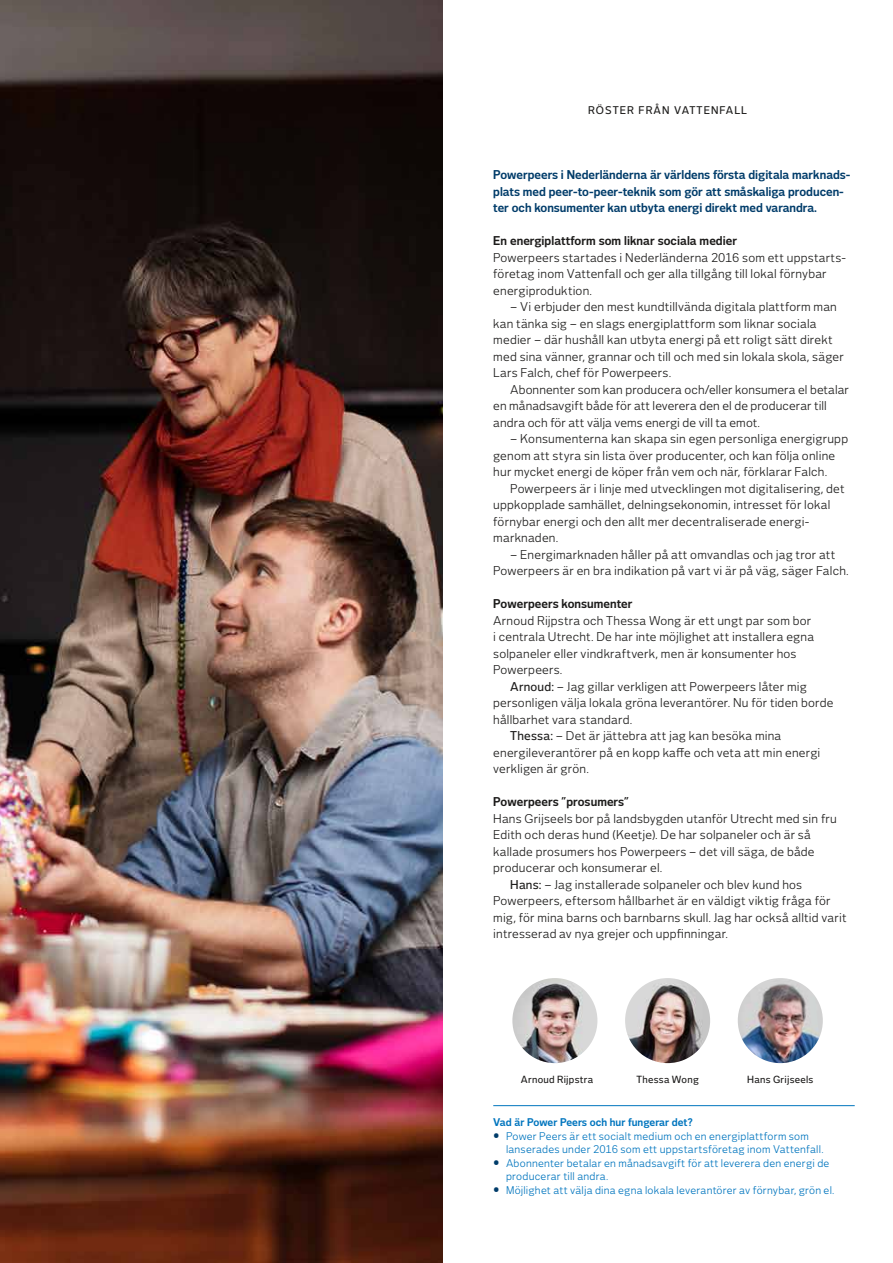
<style>
.page{position:relative;width:893px;height:1263px;background:#fff}
.page>*{position:absolute;margin:0;border:0;box-sizing:border-box;transform-origin:0 0}
.t1{font:12px/16.5px "Vattenfall Voice";letter-spacing:.015em;color:#1c1b1a}
.t2{font:700 12px/16.5px "Vattenfall Voice";color:#003c6a}
.t3{font:700 12px "Vattenfall Voice";letter-spacing:.005em;color:#1c1b1a}
.t4{font:10.5px/13.5px "Vattenfall Voice";letter-spacing:.02em;color:#0075be}
.t5{font:700 10.5px "Vattenfall Voice";letter-spacing:.005em;color:#0075be}
.t6{font:500 10.5px "Vattenfall Voice";letter-spacing:.1em;color:#1c1b1a}
.t7{font:500 9.75px "Vattenfall Voice";letter-spacing:.03em;color:#1c1b1a}
.s1{font-weight:500}
.s2{font-weight:800;font-size:15px;color:#003c6a}
</style>
<div class="page">
<img style="left:0;top:0;width:442px;height:1263px">
<hr style="left:493px;top:1105px;width:362px;height:1px;background:#0075be">
<img style="left:512px;top:978px;width:85px;height:85px;border-radius:43px">
<img style="left:625px;top:978px;width:85px;height:85px;border-radius:43px">
<img style="left:738px;top:978px;width:85px;height:85px;border-radius:43px">
<p class="t6" style="left:588px;top:105px;width:160px">RÖSTER FRÅN VATTENFALL</p>
<p class="t2" style="left:493px;top:166px;width:359px">Powerpeers i Nederländerna är världens första digitala marknads&shy;plats med peer-to-peer-teknik som gör att småskaliga producen&shy;ter och konsumenter kan utbyta energi direkt med varandra.</p>
<p class="t3" style="left:493px;top:233px;width:245px">En energiplattform som liknar sociala medier</p>
<p class="t1" style="left:493px;top:249px;width:354px">Powerpeers startades i Nederländerna 2016 som ett uppstarts&shy;företag inom Vattenfall och ger alla tillgång till lokal förnybar energiproduktion.</p>
<p class="t1" style="left:493px;top:299px;width:352px;text-indent:17px">– Vi erbjuder den mest kundtillvända digitala plattform man kan tänka sig – en slags energiplattform som liknar sociala medier – där hushåll kan utbyta energi på ett roligt sätt direkt med sina vänner, grannar och till och med sin lokala skola, säger Lars Falch, chef för Powerpeers.</p>
<p class="t1" style="left:493px;top:381px;width:357px;text-indent:17px">Abonnenter som kan producera och/eller konsumera el betalar en månadsavgift både för att leverera den el de producerar till andra och för att välja vems energi de vill ta emot.</p>
<p class="t1" style="left:493px;top:431px;width:356px;text-indent:17px">– Konsumenterna kan skapa sin egen personliga energigrupp genom att styra sin lista över producenter, och kan följa online hur mycket energi de köper från vem och när, förklarar Falch.</p>
<p class="t1" style="left:493px;top:480px;width:353px;text-indent:17px">Powerpeers är i linje med utvecklingen mot digitalisering, det uppkopplade samhället, delningsekonomin, intresset för lokal förnybar energi och den allt mer decentraliserade energi&shy;marknaden.</p>
<p class="t1" style="left:493px;top:546px;width:357px;text-align:center">– Energimarknaden håller på att omvandlas och jag tror att<br>Powerpeers är en bra indikation på vart vi är på väg, säger Falch.</p>
<p class="t3" style="left:493px;top:596px;width:141px">Powerpeers konsumenter</p>
<p class="t1" style="left:493px;top:612px;width:322px">Arnoud Rijpstra och Thessa Wong är ett ungt par som bor i centrala Utrecht. De har inte möjlighet att installera egna solpaneler eller vindkraftverk, men är konsumenter hos Powerpeers.</p>
<p class="t1" style="left:510px;top:678px;width:298px"><span class="s1">Arnoud:</span> – Jag gillar verkligen att Powerpeers låter mig</p>
<p class="t1" style="left:493px;top:695px;width:342px">personligen välja lokala gröna leverantörer. Nu för tiden borde</p>
<p class="t1" style="left:493px;top:711px;width:141px">hållbarhet vara standard.</p>
<p class="t1" style="left:510px;top:728px;width:273px"><span class="s1">Thessa:</span> – Det är jättebra att jag kan besöka mina</p>
<p class="t1" style="left:493px;top:744px;width:329px">energileverantörer på en kopp kaffe och veta att min energi</p>
<p class="t1" style="left:493px;top:761px;width:97px">verkligen är grön.</p>
<p class="t3" style="left:493px;top:794px;width:137px">Powerpeers ”prosumers”</p>
<p class="t1" style="left:493px;top:810px;width:345px">Hans Grijseels bor på landsbygden utanför Utrecht med sin fru</p>
<p class="t1" style="left:493px;top:827px;width:319px">Edith och deras hund (Keetje). De har solpaneler och är så</p>
<p class="t1" style="left:493px;top:843px;width:323px">kallade prosumers hos Powerpeers – det vill säga, de både</p>
<p class="t1" style="left:493px;top:860px;width:171px">producerar och konsumerar el.</p>
<p class="t1" style="left:510px;top:876px;width:293px"><span class="s1">Hans:</span> – Jag installerade solpaneler och blev kund hos</p>
<p class="t1" style="left:493px;top:893px;width:339px">Powerpeers, eftersom hållbarhet är en väldigt viktig fråga för</p>
<p class="t1" style="left:493px;top:909px;width:355px">mig, för mina barns och barnbarns skull. Jag har också alltid varit</p>
<p class="t1" style="left:493px;top:926px;width:236px">intresserad av nya grejer och uppfinningar.</p>
<p class="t7" style="left:521px;top:1074px;width:74px">Arnoud Rijpstra</p>
<p class="t7" style="left:636px;top:1074px;width:64px">Thessa Wong</p>
<p class="t7" style="left:747px;top:1074px;width:68px">Hans Grijseels</p>
<p class="t5" style="left:493px;top:1116px;width:201px">Vad är Power Peers och hur fungerar det?</p>
<p class="t4" style="left:506px;top:1129px;width:319px;text-indent:-13px"><span class="s2">•</span> Power Peers är ett socialt medium och en energiplattform som lanserades under 2016 som ett uppstartsföretag inom Vattenfall.</p>
<p class="t4" style="left:506px;top:1156px;width:325px;text-indent:-13px"><span class="s2">•</span> Abonnenter betalar en månadsavgift för att leverera den energi de producerar till andra.</p>
<p class="t4" style="left:493px;top:1183px;width:343px"><span class="s2">•</span> Möjlighet att välja dina egna lokala leverantörer av förnybar, grön el.</p>
</div>
